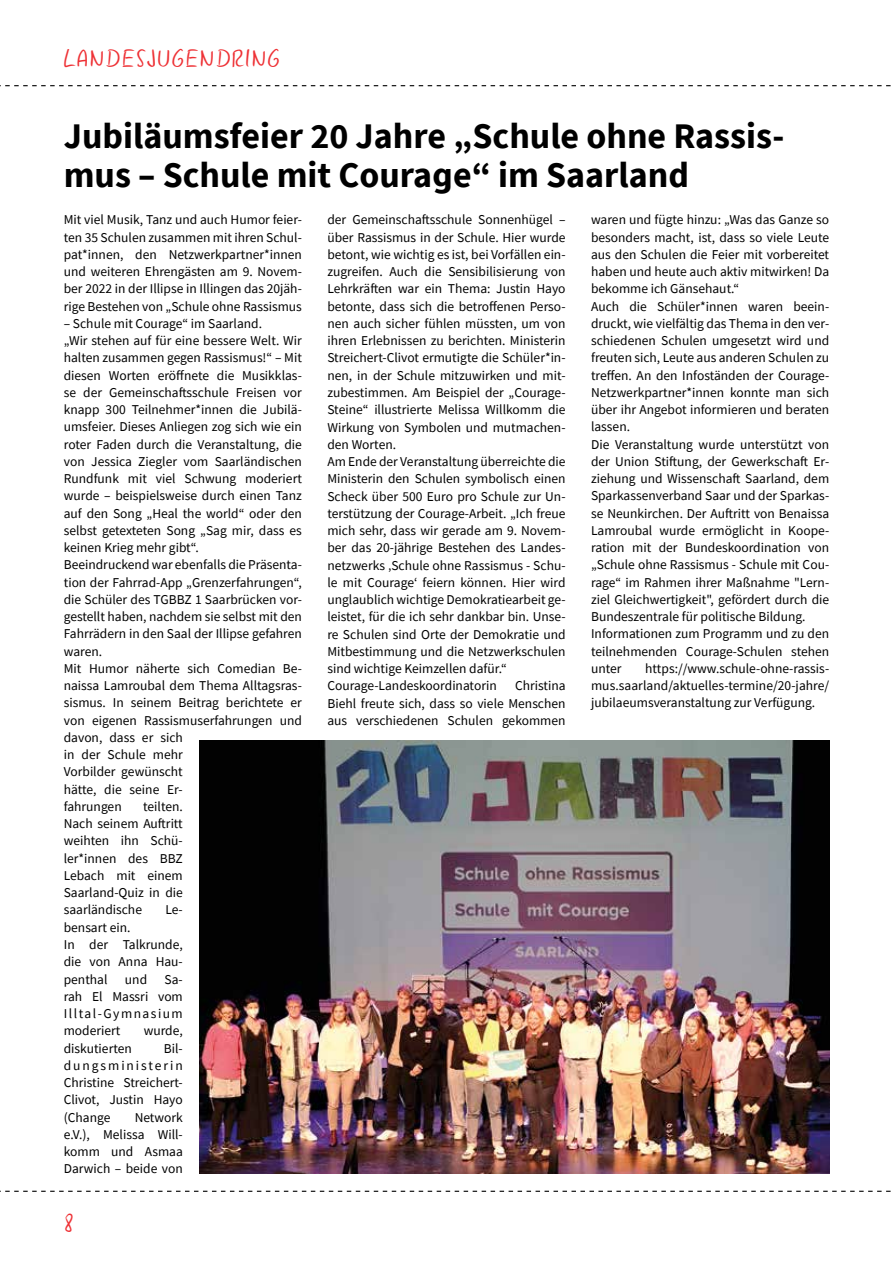
<style>
.page{position:relative;width:893px;height:1263px;background:#fff}
.page>*{position:absolute;margin:0;border:0;box-sizing:border-box;transform-origin:0 0}
.t1{font:700 36px/39px "Source Sans Pro";color:#000}
.t2{font:25.5px "Gunny Rewritten";letter-spacing:.07em;color:#ee3135}
.t3{font:13.5px/17.2px "Source Sans Pro";color:#000;text-align:justify}
</style>
<div class="page">
<svg style="left:0;top:85px;width:891px;height:1px"></svg>
<svg style="left:0;top:1191px;width:891px;height:1px"></svg>
<img style="left:200px;top:741px;width:629px;height:433px">
<h2 class="t2" style="left:64px;top:42px;width:217px">LANDESJUGENDRING</h2>
<h1 class="t1" style="left:64px;top:116px;width:722px">Jubiläumsfeier 20 Jahre „Schule ohne Rassis&shy;mus – Schule mit Courage“ im Saarland</h1>
<p class="t3" style="left:591px;top:211px;width:240px;text-align:left">waren und fügte hinzu: „Was das Ganze so besonders macht, ist, dass so viele Leute aus den Schulen die Feier mit vorbereitet haben und heute auch aktiv mitwirken! Da bekomme ich Gänsehaut.“<br>Auch die Schüler*innen waren beein&shy;druckt, wie vielfältig das Thema in den ver&shy;schiedenen Schulen umgesetzt wird und freuten sich, Leute aus anderen Schulen zu treffen. An den Infoständen der Courage-Netzwerkpartner*innen konnte man sich über ihr Angebot informieren und beraten lassen.<br>Die Veranstaltung wurde unterstützt von der Union Stiftung, der Gewerkschaft Er&shy;ziehung und Wissenschaft Saarland, dem Sparkassenverband Saar und der Sparkas&shy;se Neunkirchen. Der Auftritt von Benaissa Lamroubal wurde ermöglicht in Koope&shy;ration mit der Bundeskoordination von „Schule ohne Rassismus - Schule mit Cou&shy;rage“ im Rahmen ihrer Maßnahme "Lern&shy;ziel Gleichwertigkeit", gefördert durch die Bundeszentrale für politische Bildung.<br>Informationen zum Programm und zu den teilnehmenden Courage-Schulen stehen unter</p>
<p class="t3" style="left:64px;top:211px;width:240px">Mit viel Musik, Tanz und auch Humor feier&shy;ten 35 Schulen zusammen mit ihren Schul&shy;pat*innen, den Netzwerkpartner*innen und weiteren Ehrengästen am 9. Novem&shy;ber 2022 in der Illipse in Illingen das 20jäh&shy;rige Bestehen von „Schule ohne Rassismus</p>
<p class="t3" style="left:64px;top:315px;width:240px;text-align:left">– Schule mit Courage“ im Saarland.<br>„Wir stehen auf für eine bessere Welt. Wir halten zusammen gegen Rassismus!“ – Mit diesen Worten eröffnete die Musikklas&shy;se der Gemeinschaftsschule Freisen vor knapp 300 Teilnehmer*innen die Jubilä&shy;umsfeier. Dieses Anliegen zog sich wie ein roter Faden durch die Veranstaltung, die von Jessica Ziegler vom Saarländischen Rundfunk mit viel Schwung moderiert wurde – beispielsweise durch einen Tanz auf den Song „Heal the world“ oder den selbst getexteten Song „Sag mir, dass es keinen Krieg mehr gibt“.<br>Beeindruckend war ebenfalls die Präsenta&shy;tion der Fahrrad-App „Grenzerfahrungen“, die Schüler des TGBBZ 1 Saarbrücken vor&shy;gestellt haben, nachdem sie selbst mit den Fahrrädern in den Saal der Illipse gefahren waren.<br>Mit Humor näherte sich Comedian Be&shy;naissa Lamroubal dem Thema Alltagsras&shy;sismus. In seinem Beitrag berichtete er von eigenen Rassismuserfahrungen und davon, dass er sich<br>in der Schule mehr<br>Vorbilder gewünscht<br>hätte, die seine Er-<br>fahrungen</p>
<p class="t3" style="left:327px;top:211px;width:240px;text-align:left">der Gemeinschaftsschule Sonnenhügel – über Rassismus in der Schule. Hier wurde betont, wie wichtig es ist, bei Vorfällen ein&shy;zugreifen. Auch die Sensibilisierung von Lehrkräften war ein Thema: Justin Hayo betonte, dass sich die betroffenen Perso&shy;nen auch sicher fühlen müssten, um von ihren Erlebnissen zu berichten. Ministerin Streichert-Clivot ermutigte die Schüler*in&shy;nen, in der Schule mitzuwirken und mit&shy;zubestimmen. Am Beispiel der „Courage-Steine“ illustrierte Melissa Willkomm die Wirkung von Symbolen und mutmachen&shy;den Worten.<br>Am Ende der Veranstaltung überreichte die Ministerin den Schulen symbolisch einen Scheck über 500 Euro pro Schule zur Un&shy;terstützung der Courage-Arbeit. „Ich freue mich sehr, dass wir gerade am 9. Novem&shy;ber das 20-jährige Bestehen des Landes&shy;netzwerks ‚Schule ohne Rassismus - Schu&shy;le mit Courage‘ feiern können. Hier wird unglaublich wichtige Demokratiearbeit ge&shy;leistet, für die ich sehr dankbar bin. Unse&shy;re Schulen sind Orte der Demokratie und Mitbestimmung und die Netzwerkschulen sind wichtige Keimzellen dafür.“ Courage-Landeskoordinatorin</p>
<p class="t3" style="left:591px;top:660px;width:240px;text-indent:54px">https://www.schule-ohne-rassis&shy;mus.saarland/aktuelles-termine/20-jahre/ jubilaeumsveranstaltung zur Verfügung.</p>
<p class="t3" style="left:327px;top:677px;width:240px;text-indent:188px">Christina Biehl freute sich, dass so viele Menschen aus verschiedenen Schulen gekommen</p>
<p class="t3" style="left:64px;top:798px;width:121px;text-indent:79px">teilten.<br>Nach seinem Auftritt weihten ihn Schü&shy;ler*innen des BBZ Lebach mit einem Saarland-Quiz in die saarländische</p>
<p class="t3" style="left:165px;top:901px;width:19px">Le-</p>
<p class="t3" style="left:64px;top:918px;width:121px;text-align:left">bensart ein.<br>In der Talkrunde, die von Anna Hau&shy;penthal</p>
<p class="t3" style="left:125px;top:970px;width:24px">und</p>
<p class="t3" style="left:64px;top:970px;width:121px;text-indent:101px">Sa&shy;rah El Massri vom Illtal-Gymnasium moderiert</p>
<p class="t3" style="left:144px;top:1022px;width:41px">wurde,</p>
<p class="t3" style="left:64px;top:1039px;width:70px">diskutierten</p>
<p class="t3" style="left:64px;top:1039px;width:121px;text-indent:100px">Bil&shy;dungsministerin Christine Streichert-Clivot, Justin Hayo (Change</p>
<p class="t3" style="left:64px;top:1108px;width:121px;text-indent:71px">Network e.V.), Melissa Will&shy;komm und Asmaa Darwich – beide von</p>
<h2 class="t2" style="left:64px;top:1208px;width:11px">8</h2>
</div>
